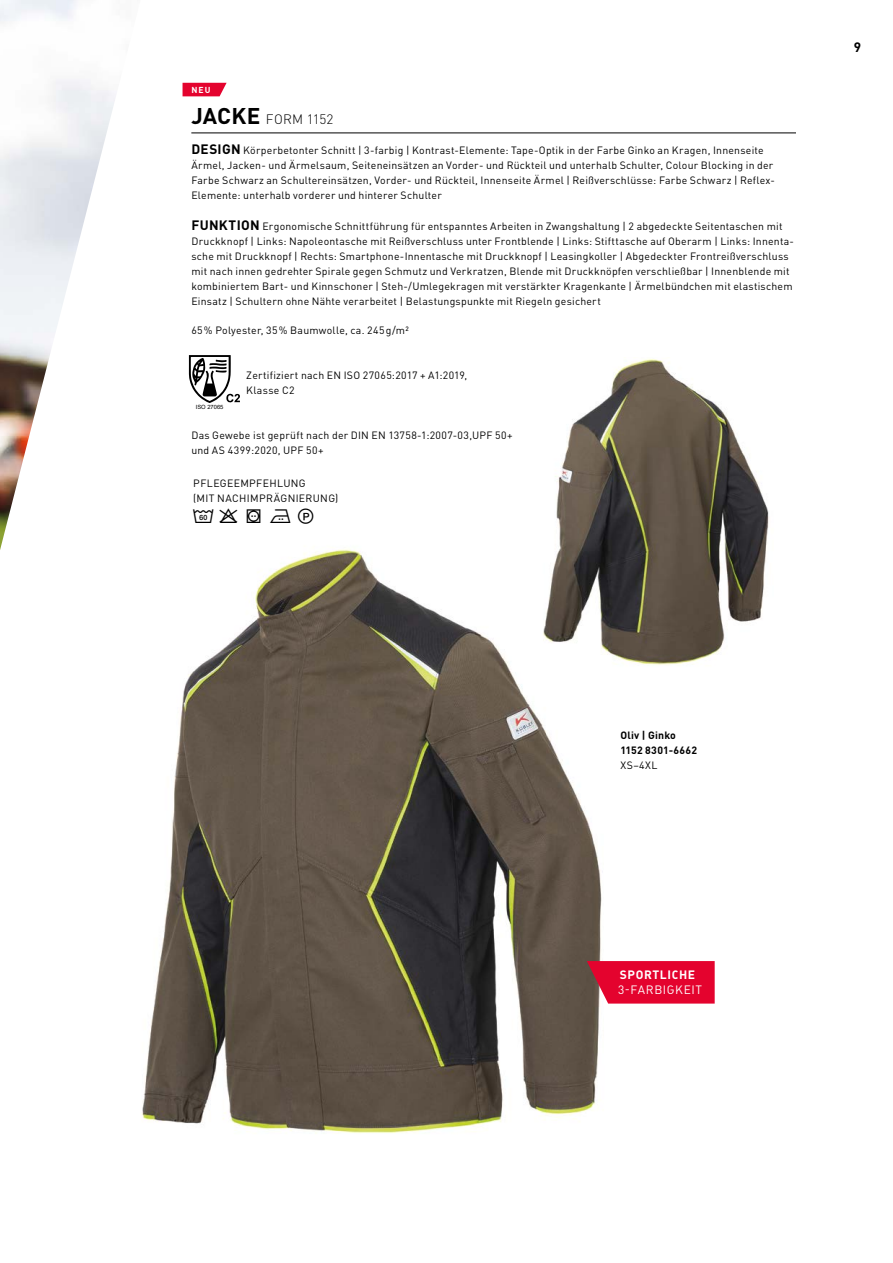
<style>
.page{position:relative;width:893px;height:1263px;background:#fff}
.page>*{position:absolute;margin:0;border:0;box-sizing:border-box;transform-origin:0 0}
.t1{font:300 13.5px "DIN Pro";letter-spacing:.015em;color:#000}
.t2{font:700 13.5px "DIN Pro";color:#000}
.t3{font:12px "DIN Pro";letter-spacing:.05em;color:#fff}
.t4{font:700 12px "DIN Pro";letter-spacing:.05em;color:#fff}
.t5{font:10.5px/15px "DIN Pro";letter-spacing:.02em;color:#000}
.t6{font:700 10.5px/15px "DIN Pro";letter-spacing:.02em;color:#000}
.t7{font:700 8.55px "DIN Pro";color:#fff}
.t8{font:5.85px "Arial";color:#000}
.s1{font-weight:700;font-size:22.5px}
.s2{font-weight:700;font-size:13.5px}
</style>
<div class="page">
<img style="left:0;top:0;width:116px;height:550px">
<img style="left:110px;top:536px;width:544px;height:598px">
<img style="left:522px;top:359px;width:247px;height:319px">
<hr style="left:191px;top:133px;width:605px;height:1px;background:#000">
<svg style="left:587px;top:961px;width:128px;height:42px"></svg>
<svg style="left:189px;top:355px;width:51px;height:48px"></svg>
<svg style="left:183px;top:83px;width:44px;height:13px"></svg>
<p class="t7" style="left:191px;top:82px;width:21px">NEU</p>
<p class="t1" style="left:191px;top:108px;width:143px"><span class="s1">JACKE</span> FORM 1152</p>
<p class="t5" style="left:191px;top:141px;width:585px"><span class="s2">DESIGN</span> Körperbetonter Schnitt | 3-farbig | Kontrast-Elemente: Tape-Optik in der Farbe Ginko an Kragen, Innenseite Ärmel, Jacken- und Ärmelsaum, Seiteneinsätzen an Vorder- und Rückteil und unterhalb Schulter, Colour Blocking in der Farbe Schwarz an Schultereinsätzen, Vorder- und Rückteil, Innenseite Ärmel | Reißverschlüsse: Farbe Schwarz | Reflex-Elemente: unterhalb vorderer und hinterer Schulter</p>
<p class="t5" style="left:191px;top:218px;width:604px"><span class="s2">FUNKTION</span> Ergonomische Schnittführung für entspanntes Arbeiten in Zwangshaltung | 2 abgedeckte Seitentaschen mit Druckknopf | Links: Napoleontasche mit Reißverschluss unter Frontblende | Links: Stifttasche auf Oberarm | Links: Innenta&shy;sche mit Druckknopf | Rechts: Smartphone-Innentasche mit Druckknopf | Leasingkoller | Abgedeckter Frontreißverschluss mit nach innen gedrehter Spirale gegen Schmutz und Verkratzen, Blende mit Druckknöpfen verschließbar | Innenblende mit kombiniertem Bart- und Kinnschoner | Steh-/Umlegekragen mit verstärkter Kragenkante | Ärmelbündchen mit elastischem Einsatz | Schultern ohne Nähte verarbeitet | Belastungspunkte mit Riegeln gesichert</p>
<p class="t5" style="left:191px;top:321px;width:219px">65% Polyester, 35% Baumwolle, ca. 245g/m²</p>
<p class="t8" style="left:196px;top:403px;width:29px">ISO 27065</p>
<p class="t5" style="left:246px;top:366px;width:223px">Zertifiziert nach EN ISO 27065:2017 + A1:2019,<br>Klasse C2</p>
<p class="t5" style="left:191px;top:426px;width:323px">Das Gewebe ist geprüft nach der DIN EN 13758-1:2007-03,UPF 50+ und AS 4399:2020, UPF 50+</p>
<p class="t5" style="left:193px;top:474px;width:147px">PFLEGEEMPFEHLUNG<br>(MIT NACHIMPRÄGNIERUNG)</p>
<p class="t2" style="left:854px;top:36px;width:9px">9</p>
<p class="t6" style="left:620px;top:726px;width:78px">Oliv | Ginko<br>1152 8301-6662</p>
<p class="t5" style="left:620px;top:756px;width:39px">XS–4XL</p>
<p class="t4" style="left:620px;top:965px;width:77px">SPORTLICHE</p>
<p class="t3" style="left:618px;top:980px;width:85px">3-FARBIGKEIT</p>
</div>
